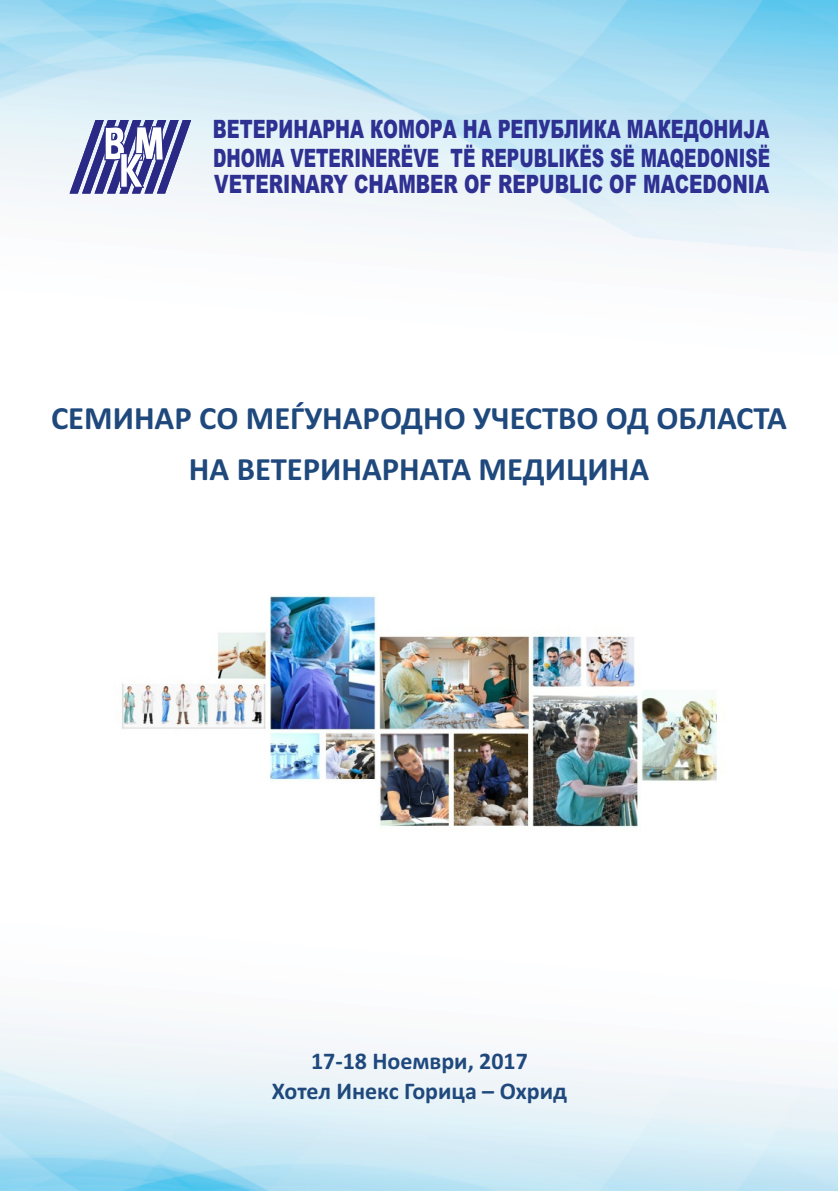
<style>
.page{position:relative;width:838px;height:1191px;background:#fff}
.page>*{position:absolute;margin:0;border:0;box-sizing:border-box;transform-origin:0 0}
.t1{font:700 32.6px/51.8px "Calibri";color:#1f497d;text-align:center}
.t2{font:900 25.4px/27.4px "Arial";color:#2e3092;text-align:justify;scale:.71 1}
.t3{font:700 24px/29.2px "Calibri";color:#1f497d;text-align:center}
</style>
<div class="page">
<img style="left:0;top:0;width:838px;height:1190px">
<img style="left:102px;top:583px;width:635px;height:255px">
<svg style="left:70px;top:120px;width:121px;height:73px"></svg>
<p class="t2" style="left:213px;top:118px;width:786px">ВETEРИНАРНА КОМОРА НА РЕПУБЛИКА МАКЕДОНИЈА DHOMA VETERINERËVE TË REPUBLIKËS SË MAQEDONISË VETERINARY CHAMBER OF REPUBLIC OF MACEDONIA</p>
<p class="t1" style="left:51px;top:394px;width:738px">СЕМИНАР СО МЕЃУНАРОДНО УЧЕСТВО ОД ОБЛАСТА<br>НА ВЕТЕРИНАРНАТА МЕДИЦИНА</p>
<p class="t3" style="left:272px;top:1048px;width:297px">17-18 Ноември, 2017<br>Хотел Инекс Горица – Охрид</p>
</div>
